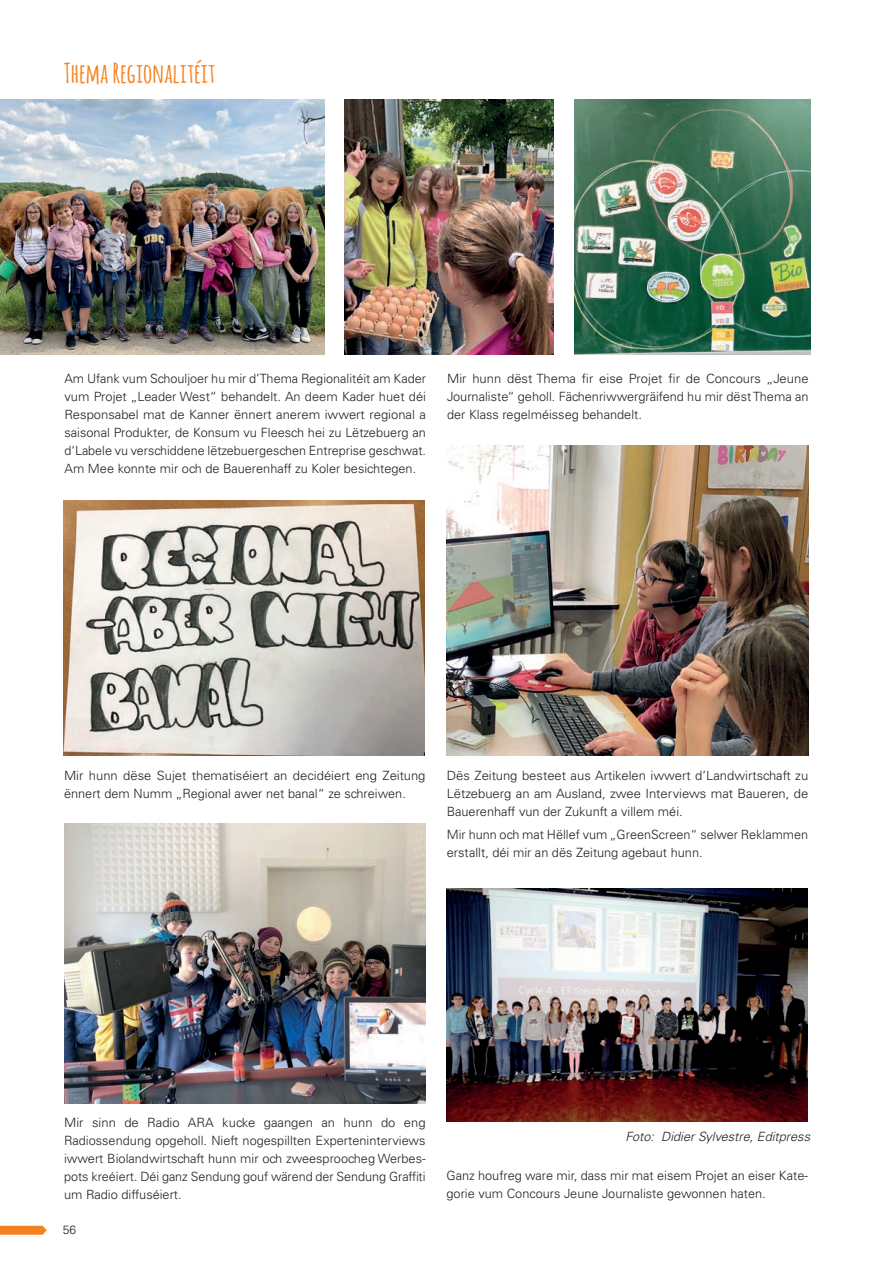
<style>
.page{position:relative;width:893px;height:1263px;background:#fff}
.page>*{position:absolute;margin:0;border:0;box-sizing:border-box;transform-origin:0 0}
._32-texte_conseil_fr{font:700 27px "Amatic";letter-spacing:.025em;color:#f58220}
._32-texte_conseil_fr-2{font:300 12.75px/18px "Univers LT Std";color:#231f20;text-align:justify}
._32-texte_conseil_fr-3{font:italic 300 12.75px "Univers LT Std";color:#231f20}
.t1{font:300 12px "Univers";color:#231f20}
</style>
<div class="page">
<svg style="left:0;top:1226px;width:47px;height:9px"></svg>
<img style="left:0;top:100px;width:324px;height:255px">
<img style="left:574px;top:100px;width:236px;height:255px">
<img style="left:344px;top:100px;width:210px;height:255px">
<img style="left:63px;top:501px;width:362px;height:255px">
<img style="left:447px;top:446px;width:361px;height:310px">
<img style="left:64px;top:824px;width:362px;height:279px">
<img style="left:446px;top:888px;width:362px;height:234px">
<p class="_32-texte_conseil_fr" style="left:64px;top:54px;width:153px">Thema Regionalitéit</p>
<p class="_32-texte_conseil_fr-2" style="left:65px;top:370px;width:363px">Am Ufank vum Schouljoer hu mir d’Thema Regionalitéit am Kader vum Projet „Leader West“ behandelt. An deem Kader huet déi Responsabel mat de Kanner ënnert anerem iwwert regional a saisonal Produkter, de Konsum vu Fleesch hei zu Lëtzebuerg an d‘Labele vu verschiddene lëtzebuergeschen Entreprise geschwat.<br>Am Mee konnte mir och de Bauerenhaff zu Koler besichtegen.</p>
<p class="_32-texte_conseil_fr-2" style="left:447px;top:370px;width:363px">Mir hunn dëst Thema fir eise Projet fir de Concours „Jeune Journaliste“ geholl. Fächenriwwergräifend hu mir dëst Thema an der Klass regelméisseg behandelt.</p>
<p class="_32-texte_conseil_fr-2" style="left:64px;top:766px;width:363px">Mir hunn dëse Sujet thematiséiert an decidéiert eng Zeitung ënnert dem Numm „Regional awer net banal“ ze schreiwen.</p>
<p class="_32-texte_conseil_fr-2" style="left:447px;top:767px;width:363px">Dës Zeitung besteet aus Artikelen iwwert d’Landwirtschaft zu Lëtzebuerg an am Ausland, zwee Interviews mat Baueren, de Bauerenhaff vun der Zukunft a villem méi.</p>
<p class="_32-texte_conseil_fr-2" style="left:447px;top:825px;width:363px">Mir hunn och mat Hëllef vum „GreenScreen“ selwer Reklammen erstallt, déi mir an dës Zeitung agebaut hunn.</p>
<p class="_32-texte_conseil_fr-2" style="left:64px;top:1114px;width:363px">Mir sinn de Radio ARA kucke gaangen an hunn do eng Radiossendung opgeholl. Nieft nogespillten Experteninterviews iwwert Biolandwirtschaft hunn mir och zweesproocheg Werbes&shy;pots kreéiert. Déi ganz Sendung gouf wärend der Sendung Graffiti um Radio diffuséiert.</p>
<p class="t1" style="left:63px;top:1223px;width:15px">56</p>
<p class="_32-texte_conseil_fr-3" style="left:625px;top:1129px;width:186px">Foto: Didier Sylvestre, Editpress</p>
<p class="_32-texte_conseil_fr-2" style="left:446px;top:1167px;width:363px">Ganz houfreg ware mir, dass mir mat eisem Projet an eiser Kate&shy;gorie vum Concours Jeune Journaliste gewonnen haten.</p>
</div>
